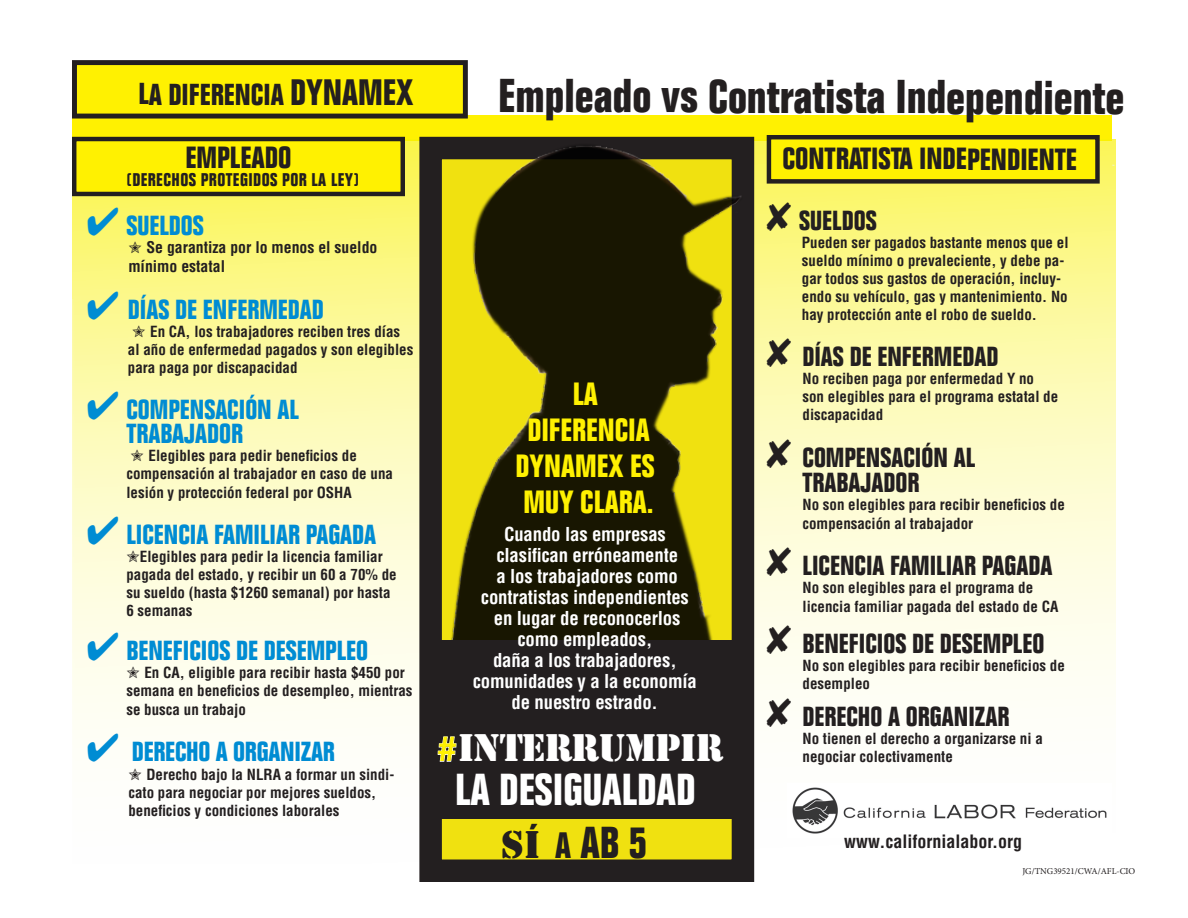
<style>
.page{position:relative;width:1188px;height:918px;background:#fff}
.page>*{position:absolute;margin:0;border:0;box-sizing:border-box;transform-origin:0 0}
.t1{font:700 condensed 46.5px "Folio";letter-spacing:-.005em;color:#231f20}
.t2{font:700 condensed 43.8px "Folio";color:#fff}
.t3{font:700 condensed 43.8px "Folio";color:#231f20}
.t4{font:35.85px "Stencil Std";letter-spacing:-.025em;color:#fff}
._11_PT_COND{font:700 condensed 31.5px/36px "Folio";color:#fff101;text-align:center}
._11_PT_COND-2{font:700 condensed 30px "Folio";color:#231f20}
._11_PT_COND-3{font:700 condensed 29.7px "Folio";color:#231f20}
._11_PT_COND-4{font:700 condensed 27px/24px "Folio";color:#008cd3;text-align:center}
._11_PT_COND-5{font:700 condensed 27px/25.5px "Folio";color:#231f20}
._11_PT_COND-6{font:700 condensed 18.75px/21px "Helvetica";letter-spacing:-.01em;color:#fff;text-align:center}
._11_PT_COND-7{font:700 condensed 18px "Folio";letter-spacing:.025em;color:#231f20}
.t5{font:700 condensed 18px "Helvetica";color:#231f20}
._11_PT_COND-8{font:700 condensed 15.75px/18.8px "Helvetica";color:#231f20}
._11_PT_COND-9{font:700 condensed 15px/18px "Helvetica";color:#231f20}
.t6{font:9px "Minion Pro";color:#231f20}
.s1{font-size:36px}
.s2{font-family:"Folio";font-weight:700;font-size:36px;color:#fff101}
.s3{font-family:"Stencil Std";font-weight:400;font-stretch:normal;font-size:36px}
</style>
<div class="page">
<div style="left:72px;top:115px;width:1040px;height:25px;background:#fff101"></div>
<img style="left:72px;top:139px;width:1044px;height:725px">
<div style="left:431px;top:148px;width:312px;height:723px;background:#f0e110"></div>
<div style="left:419px;top:137px;width:335px;height:745px;border:22px solid #231f20"></div>
<img style="left:441px;top:142px;width:315px;height:673px">
<img style="left:788px;top:784px;width:324px;height:54px">
<div style="left:423px;top:641px;width:324px;height:178px;background:#231f20"></div>
<svg style="left:438px;top:737px;width:18px;height:25px"></svg>
<svg style="left:503px;top:824px;width:36px;height:35px"></svg>
<svg style="left:555px;top:832px;width:16px;height:26px"></svg>
<svg style="left:580px;top:827px;width:38px;height:31px"></svg>
<svg style="left:630px;top:827px;width:16px;height:32px"></svg>
<div style="left:74px;top:63px;width:391px;height:53px;background:#fff101"></div>
<div style="left:72px;top:60px;width:396px;height:59px;border:5px solid #231f20"></div>
<div style="left:74px;top:139px;width:329px;height:55px;background:#fff101"></div>
<div style="left:72px;top:137px;width:333px;height:59px;border:4px solid #231f20"></div>
<div style="left:769px;top:137px;width:328px;height:44px;background:#fff101"></div>
<div style="left:767px;top:135px;width:333px;height:49px;border:4px solid #231f20"></div>
<svg style="left:767px;top:202px;width:24px;height:29px"></svg>
<svg style="left:767px;top:338px;width:24px;height:29px"></svg>
<svg style="left:767px;top:439px;width:24px;height:29px"></svg>
<svg style="left:767px;top:547px;width:24px;height:29px"></svg>
<svg style="left:767px;top:625px;width:24px;height:29px"></svg>
<svg style="left:767px;top:698px;width:24px;height:29px"></svg>
<svg style="left:129px;top:242px;width:12px;height:12px"></svg>
<svg style="left:133px;top:325px;width:12px;height:12px"></svg>
<svg style="left:131px;top:449px;width:12px;height:12px"></svg>
<svg style="left:127px;top:551px;width:12px;height:12px"></svg>
<svg style="left:127px;top:666px;width:12px;height:12px"></svg>
<svg style="left:129px;top:768px;width:12px;height:12px"></svg>
<p class="_11_PT_COND-3" style="left:138px;top:78px;width:276px">LA DIFERENCIA <span class="s1">DYNAMEX</span></p>
<p class="_11_PT_COND-2" style="left:186px;top:141px;width:108px">EMPLEADO</p>
<p class="_11_PT_COND-7" style="left:127px;top:170px;width:234px">(DERECHOS PROTEGIDOS POR LA LEY)</p>
<p class="_11_PT_COND-4" style="left:86px;top:213px;width:119px">✔ SUELDOS</p>
<p class="_11_PT_COND-8" style="left:128px;top:238px;width:251px;text-indent:18px">Se garantiza por lo menos el sueldo mínimo estatal</p>
<p class="_11_PT_COND-4" style="left:86px;top:297px;width:239px">✔ DÍAS DE ENFERMEDAD</p>
<p class="_11_PT_COND-9" style="left:128px;top:322px;width:287px;text-indent:22px">En CA, los trabajadores reciben tres días al año de enfermedad pagados y son elegibles para paga por discapacidad</p>
<p class="_11_PT_COND-4" style="left:86px;top:398px;width:214px">✔ COMPENSACIÓN AL<br>TRABAJADOR</p>
<p class="_11_PT_COND-9" style="left:126px;top:447px;width:268px;text-indent:22px">Elegibles para pedir beneficios de compensación al trabajador en caso de una lesión y protección federal por OSHA</p>
<p class="_11_PT_COND-4" style="left:86px;top:523px;width:291px">✔ LICENCIA FAMILIAR PAGADA</p>
<p class="_11_PT_COND-9" style="left:126px;top:548px;width:272px;text-indent:13px">Elegibles para pedir la licencia familiar pagada del estado, y recibir un 60 a 70% de su sueldo (hasta $1260 semanal) por hasta 6 semanas</p>
<p class="_11_PT_COND-4" style="left:86px;top:639px;width:283px">✔ BENEFICIOS DE DESEMPLEO</p>
<p class="_11_PT_COND-9" style="left:126px;top:663px;width:288px;text-indent:18px">En CA, eligible para recibir hasta $450 por semana en beneficios de desempleo, mientras se busca un trabajo</p>
<p class="_11_PT_COND-4" style="left:86px;top:740px;width:250px">✔ DERECHO A ORGANIZAR</p>
<p class="_11_PT_COND-9" style="left:128px;top:765px;width:267px;text-indent:18px">Derecho bajo la NLRA a formar un sindi&shy;cato para negociar por mejores sueldos, beneficios y condiciones laborales</p>
<p class="t1" style="left:498px;top:71px;width:628px">Empleado vs Contratista Independiente</p>
<p class="_11_PT_COND" style="left:516px;top:376px;width:141px">LA<br>DIFERENCIA<br>DYNAMEX ES<br>MUY CLARA.</p>
<p class="_11_PT_COND-6" style="left:473px;top:524px;width:226px">Cuando las empresas clasifican erróneamente<br>a los trabajadores como contratistas independientes en lugar de reconocerlos como empleados,<br>daña a los trabajadores, comunidades y a la economía de nuestro estrado.</p>
<p class="t4" style="left:435px;top:725px;width:290px"><span class="s2">#</span>INTERRUMPIR</p>
<p class="t2" style="left:455px;top:765px;width:242px">LA DESIGUALDAD</p>
<p class="t3" style="left:501px;top:818px;width:147px"><span class="s3">SÍ</span> <span class="s1">A</span> AB 5</p>
<p class="_11_PT_COND-2" style="left:782px;top:142px;width:296px">CONTRATISTA INDEPENDIENTE</p>
<p class="_11_PT_COND-5" style="left:799px;top:208px;width:79px">SUELDOS</p>
<p class="_11_PT_COND-9" style="left:802px;top:233px;width:268px">Pueden ser pagados bastante menos que el sueldo mínimo o prevaleciente, y debe pa&shy;gar todos sus gastos de operación, incluy&shy;endo su vehículo, gas y mantenimiento. No hay protección ante el robo de sueldo.</p>
<p class="_11_PT_COND-5" style="left:803px;top:344px;width:197px">DÍAS DE ENFERMEDAD</p>
<p class="_11_PT_COND-9" style="left:803px;top:370px;width:257px">No reciben paga por enfermedad Y no son elegibles para el programa estatal de discapacidad</p>
<p class="_11_PT_COND-5" style="left:803px;top:445px;width:174px">COMPENSACIÓN AL<br>TRABAJADOR</p>
<p class="_11_PT_COND-9" style="left:803px;top:495px;width:264px;line-height:18.8px">No son elegibles para recibir beneficios de compensación al trabajador</p>
<p class="_11_PT_COND-5" style="left:803px;top:553px;width:251px">LICENCIA FAMILIAR PAGADA</p>
<p class="_11_PT_COND-9" style="left:803px;top:578px;width:257px;line-height:18.8px">No son elegibles para el programa de licencia familiar pagada del estado de CA</p>
<p class="_11_PT_COND-5" style="left:803px;top:631px;width:243px">BENEFICIOS DE DESEMPLEO</p>
<p class="_11_PT_COND-9" style="left:803px;top:656px;width:264px">No son elegibles para recibir beneficios de desempleo</p>
<p class="_11_PT_COND-5" style="left:803px;top:704px;width:208px">DERECHO A ORGANIZAR</p>
<p class="_11_PT_COND-9" style="left:803px;top:730px;width:242px">No tienen el derecho a organizarse ni a negociar colectivamente</p>
<p class="t5" style="left:844px;top:830px;width:180px">www.californialabor.org</p>
<p class="t6" style="left:1022px;top:865px;width:114px">JG/TNG39521/CWA/AFL-CIO</p>
</div>
